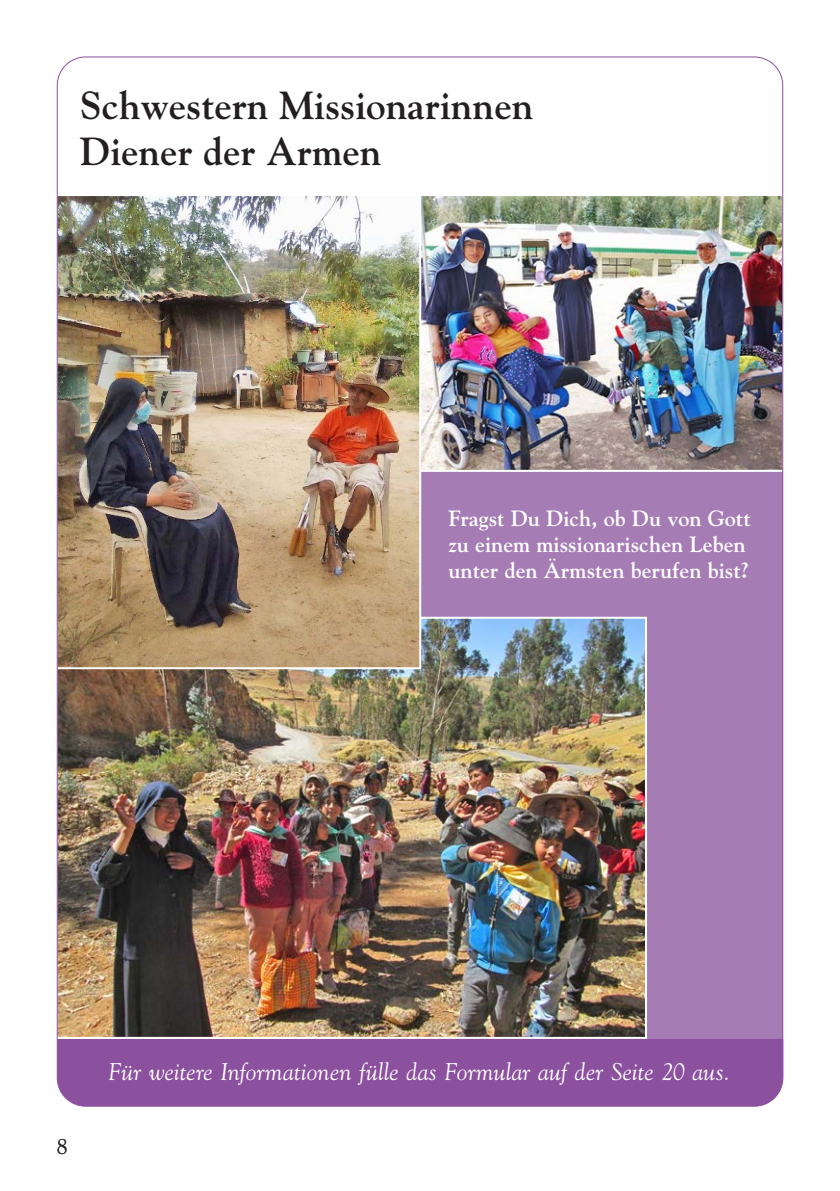
<style>
.page{position:relative;width:840px;height:1191px;background:#fff}
.page>*{position:absolute;margin:0;border:0;box-sizing:border-box;transform-origin:0 0}
.t1{font:700 39px/45.6px "Goudy";color:#231f20}
.t2{font:italic 24px "Goudy";letter-spacing:.01em;color:#fff}
.t3{font:700 22px/26px "Goudy";color:#fff}
.t4{font:21.6px "Goudy";color:#282526}
</style>
<div class="page">
<div style="left:338px;top:417px;width:444px;height:640px;background:#a67cb5"></div>
<div style="left:57px;top:1039px;width:725px;height:67px;background:#8b509e"></div>
<img style="left:421px;top:197px;width:359px;height:272px">
<div style="left:411px;top:194px;width:372px;height:278px;border:2px solid #fff"></div>
<img style="left:59px;top:620px;width:584px;height:415px">
<img style="left:59px;top:197px;width:359px;height:469px">
<div style="left:55px;top:194px;width:366px;height:475px;border:2px solid #fff"></div>
<h1 class="t1" style="left:80px;top:83px;width:454px">Schwestern Missionarinnen<br>Diener der Armen</h1>
<p class="t3" style="left:448px;top:505px;width:303px">Fragst Du Dich, ob Du von Gott zu einem missionarischen Leben unter den Ärmsten berufen bist?</p>
<p class="t4" style="left:57px;top:1133px;width:12px">8</p>
<p class="t2" style="left:109px;top:1057px;width:623px">Für weitere Informationen fülle das Formular auf der Seite 20 aus.</p>
</div>
